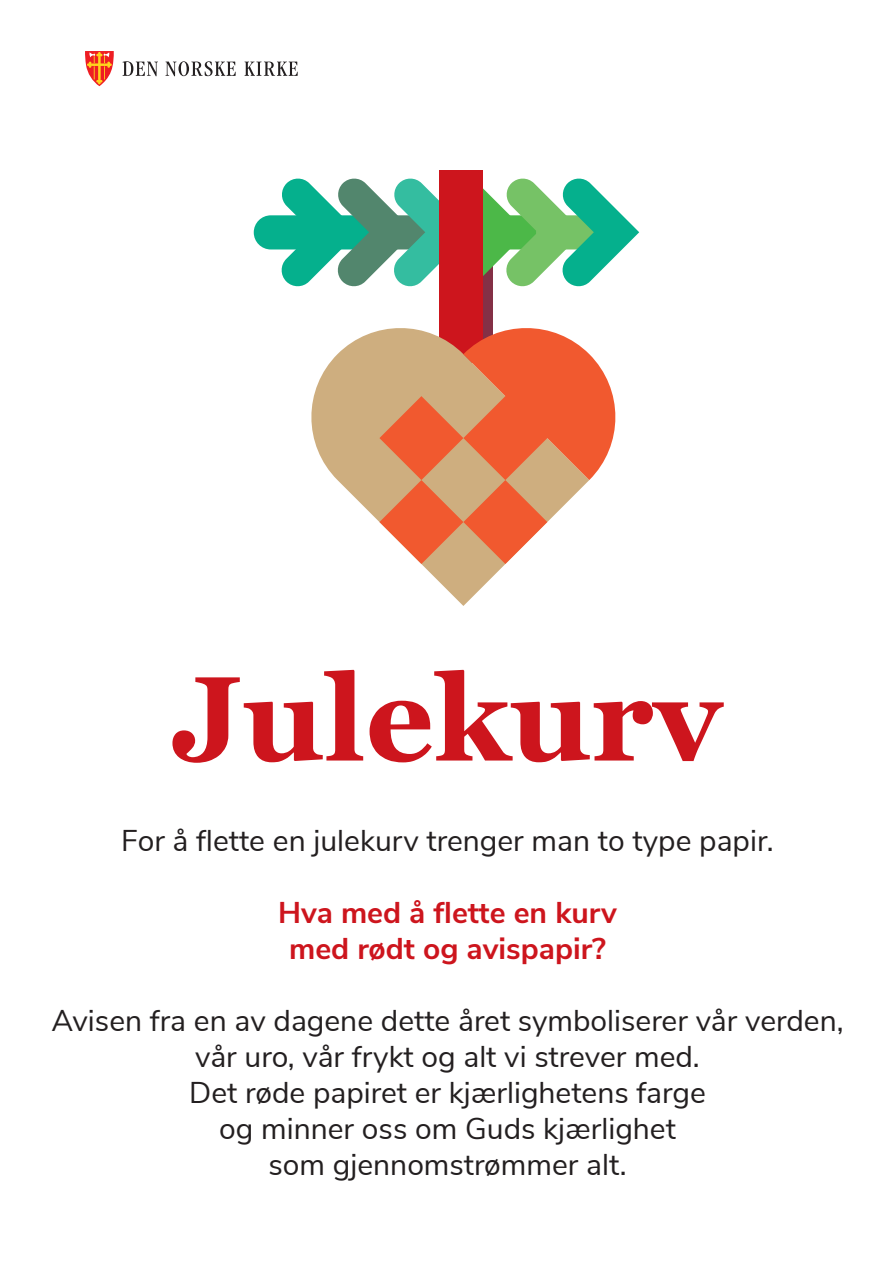
<style>
.page{position:relative;width:893px;height:1263px;background:#fff}
.page>*{position:absolute;margin:0;border:0;box-sizing:border-box;transform-origin:0 0}
.Tittel_stasjon{font:700 120px "Georgia";color:#cd151d}
.Brødtekst{font:30px/36px "Nunito Sans";color:#231f20;text-align:center}
.Brødtekst-2{font:700 30px "Nunito Sans";color:#cd151d}
</style>
<div class="page">
<svg style="left:122px;top:61px;width:36px;height:15px"></svg>
<svg style="left:165px;top:61px;width:71px;height:15px"></svg>
<svg style="left:244px;top:62px;width:54px;height:14px"></svg>
<svg style="left:85px;top:51px;width:29px;height:35px"></svg>
<div style="left:462px;top:199px;width:30px;height:163px;background:#843046"></div>
<svg style="left:254px;top:178px;width:385px;height:110px"></svg>
<div style="left:439px;top:170px;width:44px;height:192px;background:#cd151d"></div>
<svg style="left:311px;top:330px;width:194px;height:276px"></svg>
<svg style="left:379px;top:319px;width:237px;height:245px"></svg>
<p class="Tittel_stasjon" style="left:171px;top:628px;width:552px">Julekurv</p>
<p class="Brødtekst" style="left:121px;top:821px;width:654px">For å flette en julekurv trenger man to type papir.</p>
<p class="Brødtekst-2" style="left:278px;top:891px;width:340px">Hva med å flette en kurv</p>
<p class="Brødtekst-2" style="left:289px;top:927px;width:318px">med rødt og avispapir?</p>
<p class="Brødtekst" style="left:51px;top:1001px;width:794px">Avisen fra en av dagene dette året symboliserer vår verden, vår uro, vår frykt og alt vi strever med.</p>
<p class="Brødtekst" style="left:189px;top:1073px;width:518px">Det røde papiret er kjærlighetens farge</p>
<p class="Brødtekst" style="left:219px;top:1109px;width:458px">og minner oss om Guds kjærlighet</p>
<p class="Brødtekst" style="left:269px;top:1145px;width:359px">som gjennomstrømmer alt.</p>
</div>
